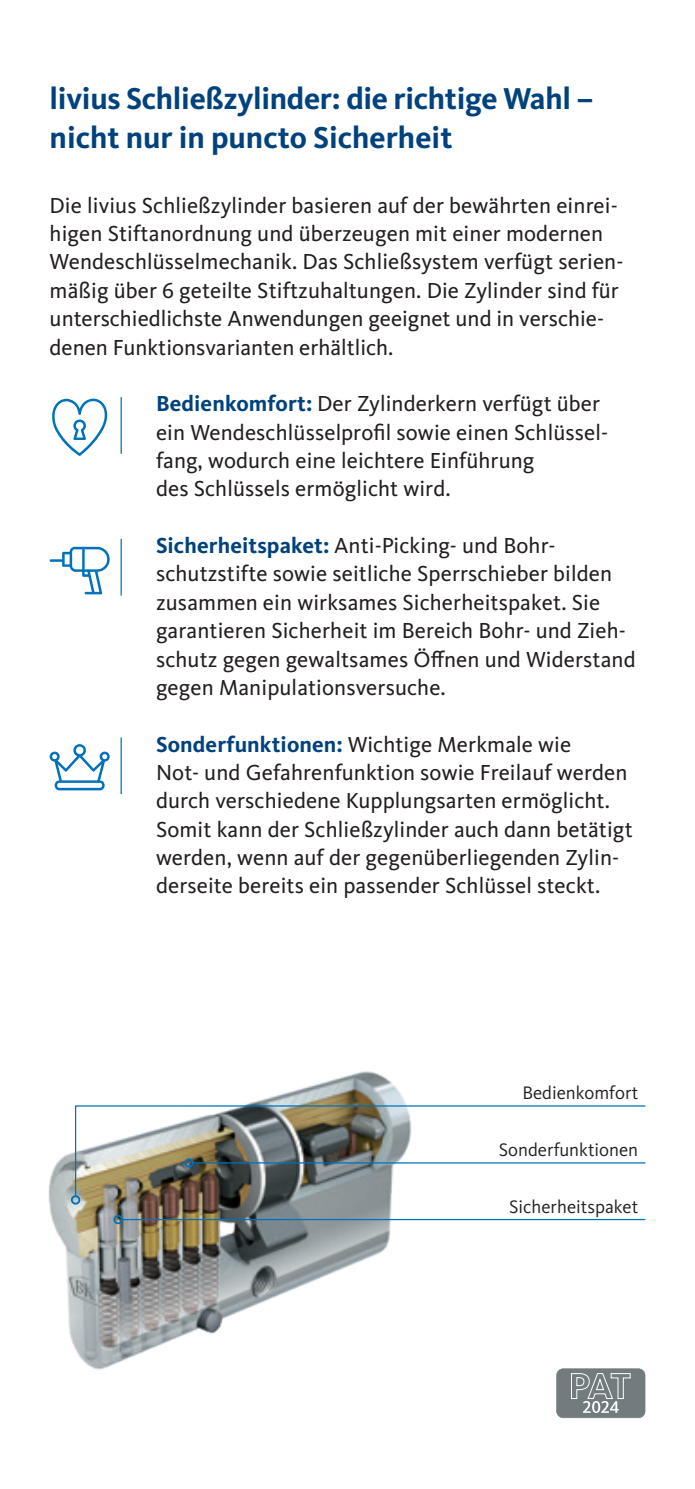
<style>
.page{position:relative;width:695px;height:1489px;background:#fff}
.page>*{position:absolute;margin:0;border:0;box-sizing:border-box;transform-origin:0 0}
.t1{font:700 31.25px/39px "Kievit Pro";letter-spacing:-.01em;color:#00427d}
.Textkörper{font:22.5px/28.2px "Kievit Pro";letter-spacing:.005em;color:#231f20}
.Grafik{font:18.75px "Kievit Pro";color:#231f20}
.s1{font-weight:700;color:#00427d}
</style>
<div class="page">
<img style="left:48px;top:1071px;width:384px;height:299px">
<hr style="left:120px;top:397px;width:2px;height:57px;background:#0071bb">
<hr style="left:120px;top:539px;width:2px;height:56px;background:#0071bb">
<hr style="left:120px;top:737px;width:2px;height:57px;background:#0071bb">
<hr style="left:122px;top:1218px;width:523px;height:2px;background:#0071bb">
<div style="left:113px;top:1214px;width:10px;height:10px;border:2px solid #0071bb;border-radius:50%"></div>
<svg style="left:74px;top:1104px;width:572px;height:93px"></svg>
<div style="left:71px;top:1195px;width:9px;height:9px;border:2px solid #0071bb;border-radius:50%"></div>
<svg style="left:556px;top:1368px;width:89px;height:49px;background:#838c8e"></svg>
<svg style="left:120px;top:398px;width:2px;height:56px"></svg>
<svg style="left:120px;top:546px;width:2px;height:50px"></svg>
<svg style="left:120px;top:743px;width:2px;height:52px"></svg>
<h2 class="t1" style="left:50px;top:79px;width:545px">livius Schließzylinder: die richtige Wahl – nicht nur in puncto Sicherheit</h2>
<p class="Textkörper" style="left:50px;top:191px;width:575px">Die livius Schließzylinder basieren auf der bewährten einrei&shy;higen Stiftanordnung und überzeugen mit einer modernen Wendeschlüsselmechanik. Das Schließsystem verfügt serien&shy;mäßig über 6 geteilte Stiftzuhaltungen. Die Zylinder sind für unterschiedlichste Anwendungen geeignet und in verschie&shy;denen Funktionsvarianten erhältlich.</p>
<p class="Textkörper" style="left:156px;top:389px;width:453px"><span class="s1">Bedienkomfort:</span> Der Zylinderkern verfügt über ein Wendeschlüsselprofil sowie einen Schlüssel&shy;fang, wodurch eine leichtere Einführung<br>des Schlüssels ermöglicht wird.</p>
<p class="Textkörper" style="left:156px;top:531px;width:481px"><span class="s1">Sicherheitspaket:</span> Anti-Picking- und Bohr&shy;schutzstifte sowie seitliche Sperrschieber bilden zusammen ein wirksames Sicherheitspaket. Sie garantieren Sicherheit im Bereich Bohr- und Zieh&shy;schutz gegen gewaltsames Öffnen und Widerstand gegen Manipulationsversuche.</p>
<p class="Textkörper" style="left:156px;top:729px;width:478px"><span class="s1">Sonderfunktionen:</span> Wichtige Merkmale wie<br>Not- und Gefahrenfunktion sowie Freilauf werden durch verschiedene Kupplungsarten ermöglicht.<br>Somit kann der Schließzylinder auch dann betätigt werden, wenn auf der gegenüberliegenden Zylin&shy;derseite bereits ein passender Schlüssel steckt.</p>
<p class="Grafik" style="left:522px;top:1081px;width:117px">Bedienkomfort</p>
<p class="Grafik" style="left:499px;top:1138px;width:141px">Sonderfunktionen</p>
<p class="Grafik" style="left:509px;top:1194px;width:130px">Sicherheitspaket</p>
</div>
